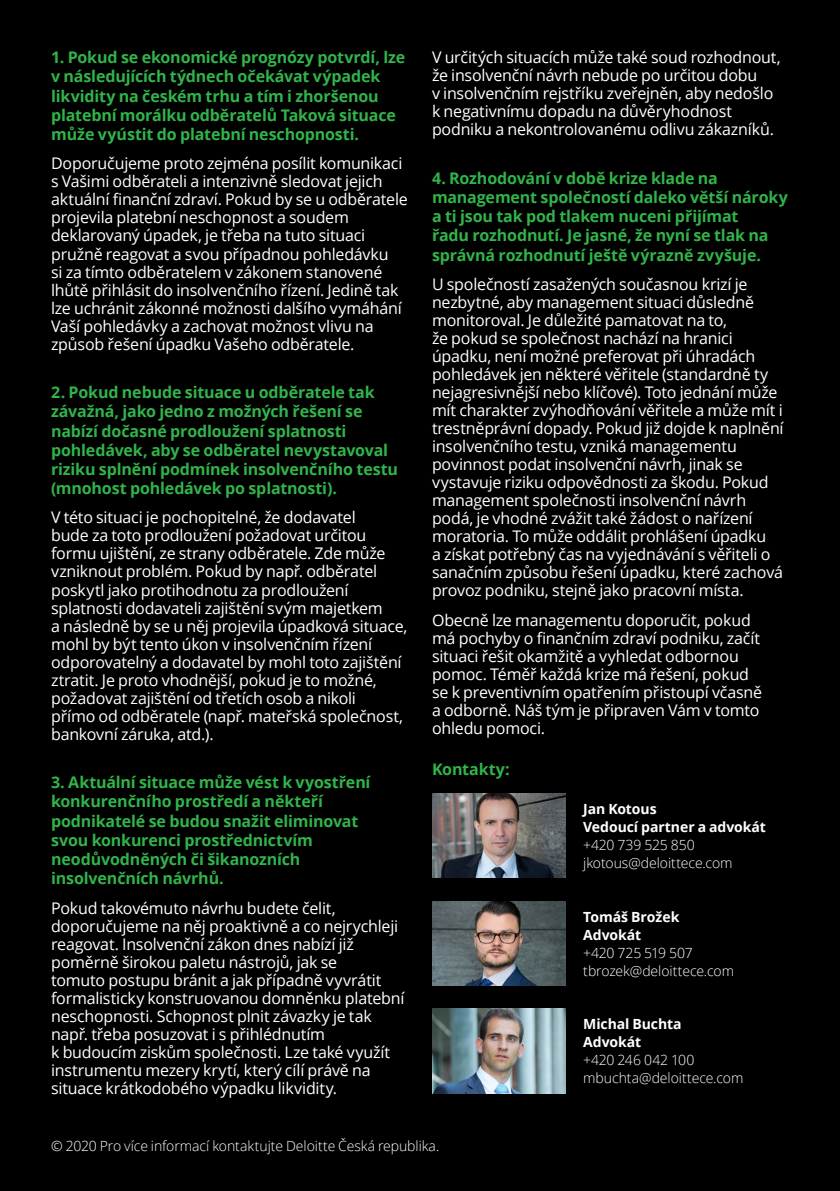
<style>
.page{position:relative;width:840px;height:1191px;background:#fff}
.page>*{position:absolute;margin:0;border:0;box-sizing:border-box;transform-origin:0 0}
.t1{font:16px/18px "Open Sans";letter-spacing:-.015em;color:#fff}
.Styl_odstavce1{font:700 16px/19.2px "Open Sans";letter-spacing:-.01em;color:#31b44a}
.t2{font:300 14px "Open Sans";letter-spacing:-.005em;color:#fff}
.t3{font:700 14px "Open Sans";letter-spacing:-.005em;color:#fff}
.t4{font:300 14px "Open Sans";letter-spacing:-.025em;color:#fff}
</style>
<div class="page">
<div style="left:0;top:0;width:839px;height:1191px;background:#000"></div>
<img style="left:432px;top:793px;width:133px;height:84px">
<img style="left:432px;top:901px;width:133px;height:84px">
<img style="left:432px;top:1008px;width:133px;height:85px">
<p class="Styl_odstavce1" style="left:51px;top:47px;width:355px">1. Pokud se ekonomické prognózy potvrdí, lze v následujících týdnech očekávat výpadek likvidity na českém trhu a tím i zhoršenou platební morálku odběratelů Taková situace může vyústit do platební neschopnosti.</p>
<p class="t1" style="left:51px;top:154px;width:358px">Doporučujeme proto zejména posílit komunikaci s Vašimi odběrateli a intenzivně sledovat jejich aktuální finanční zdraví. Pokud by se u odběratele projevila platební neschopnost a soudem deklarovaný úpadek, je třeba na tuto situaci pružně reagovat a svou případnou pohledávku<br>si za tímto odběratelem v zákonem stanovené lhůtě přihlásit do insolvenčního řízení. Jedině tak lze uchránit zákonné možnosti dalšího vymáhání Vaší pohledávky a zachovat možnost vlivu na způsob řešení úpadku Vašeho odběratele.</p>
<p class="Styl_odstavce1" style="left:51px;top:382px;width:348px">2. Pokud nebude situace u odběratele tak závažná, jako jedno z možných řešení se nabízí dočasné prodloužení splatnosti pohledávek, aby se odběratel nevystavoval riziku splnění podmínek insolvenčního testu (mnohost pohledávek po splatnosti).</p>
<p class="t1" style="left:51px;top:508px;width:357px">V této situaci je pochopitelné, že dodavatel<br>bude za toto prodloužení požadovat určitou formu ujištění, ze strany odběratele. Zde může vzniknout problém. Pokud by např. odběratel poskytl jako protihodnotu za prodloužení splatnosti dodavateli zajištění svým majetkem<br>a následně by se u něj projevila úpadková situace, mohl by být tento úkon v insolvenčním řízení odporovatelný a dodavatel by mohl toto zajištění ztratit. Je proto vhodnější, pokud je to možné, požadovat zajištění od třetích osob a nikoli<br>přímo od odběratele (např. mateřská společnost, bankovní záruka, atd.).</p>
<p class="Styl_odstavce1" style="left:51px;top:772px;width:321px">3. Aktuální situace může vést k vyostření konkurenčního prostředí a někteří podnikatelé se budou snažit eliminovat svou konkurenci prostřednictvím neodůvodněných či šikanozních insolvenčních návrhů.</p>
<p class="t1" style="left:51px;top:898px;width:354px">Pokud takovémuto návrhu budete čelit, doporučujeme na něj proaktivně a co nejrychleji reagovat. Insolvenční zákon dnes nabízí již poměrně širokou paletu nástrojů, jak se<br>tomuto postupu bránit a jak případně vyvrátit formalisticky konstruovanou domněnku platební neschopnosti. Schopnost plnit závazky je tak např. třeba posuzovat i s přihlédnutím<br>k budoucím ziskům společnosti. Lze také využít instrumentu mezery krytí, který cílí právě na situace krátkodobého výpadku likvidity.</p>
<p class="t1" style="left:432px;top:48px;width:350px">V určitých situacích může také soud rozhodnout, že insolvenční návrh nebude po určitou dobu<br>v insolvenčním rejstříku zveřejněn, aby nedošlo k negativnímu dopadu na důvěryhodnost podniku a nekontrolovanému odlivu zákazníků.</p>
<p class="Styl_odstavce1" style="left:432px;top:168px;width:357px">4. Rozhodování v době krize klade na management společností daleko větší nároky a ti jsou tak pod tlakem nuceni přijímat<br>řadu rozhodnutí. Je jasné, že nyní se tlak na správná rozhodnutí ještě výrazně zvyšuje.</p>
<p class="t1" style="left:432px;top:275px;width:353px">U společností zasažených současnou krizí je nezbytné, aby management situaci důsledně monitoroval. Je důležité pamatovat na to,<br>že pokud se společnost nachází na hranici úpadku, není možné preferovat při úhradách pohledávek jen některé věřitele (standardně ty nejagresivnější nebo klíčové). Toto jednání může mít charakter zvýhodňování věřitele a může mít i trestněprávní dopady. Pokud již dojde k naplnění insolvenčního testu, vzniká managementu povinnost podat insolvenční návrh, jinak se vystavuje riziku odpovědnosti za škodu. Pokud management společnosti insolvenční návrh podá, je vhodné zvážit také žádost o nařízení moratoria. To může oddálit prohlášení úpadku<br>a získat potřebný čas na vyjednávání s věřiteli o sanačním způsobu řešení úpadku, které zachová provoz podniku, stejně jako pracovní místa.</p>
<p class="t1" style="left:432px;top:610px;width:331px">Obecně lze managementu doporučit, pokud má pochyby o finančním zdraví podniku, začít situaci řešit okamžitě a vyhledat odbornou pomoc. Téměř každá krize má řešení, pokud se k preventivním opatřením přistoupí včasně a odborně. Náš tým je připraven Vám v tomto ohledu pomoci.</p>
<p class="Styl_odstavce1" style="left:432px;top:759px;width:79px">Kontakty:</p>
<p class="t3" style="left:583px;top:799px;width:75px">Jan Kotous</p>
<p class="t3" style="left:583px;top:817px;width:184px">Vedoucí partner a advokát</p>
<p class="t2" style="left:583px;top:835px;width:113px">+420 739 525 850</p>
<p class="t2" style="left:583px;top:853px;width:151px">jkotous@deloittece.com</p>
<p class="t3" style="left:583px;top:906px;width:97px">Tomáš Brožek</p>
<p class="t3" style="left:583px;top:924px;width:59px">Advokát</p>
<p class="t2" style="left:583px;top:943px;width:111px">+420 725 519 507</p>
<p class="t2" style="left:583px;top:961px;width:152px">tbrozek@deloittece.com</p>
<p class="t3" style="left:583px;top:1014px;width:100px">Michal Buchta</p>
<p class="t3" style="left:583px;top:1032px;width:59px">Advokát</p>
<p class="t4" style="left:583px;top:1050px;width:113px">+420 246 042 100</p>
<p class="t2" style="left:583px;top:1068px;width:161px">mbuchta@deloittece.com</p>
<p class="t2" style="left:51px;top:1136px;width:389px">© 2020 Pro více informací kontaktujte Deloitte Česká republika.</p>
</div>
